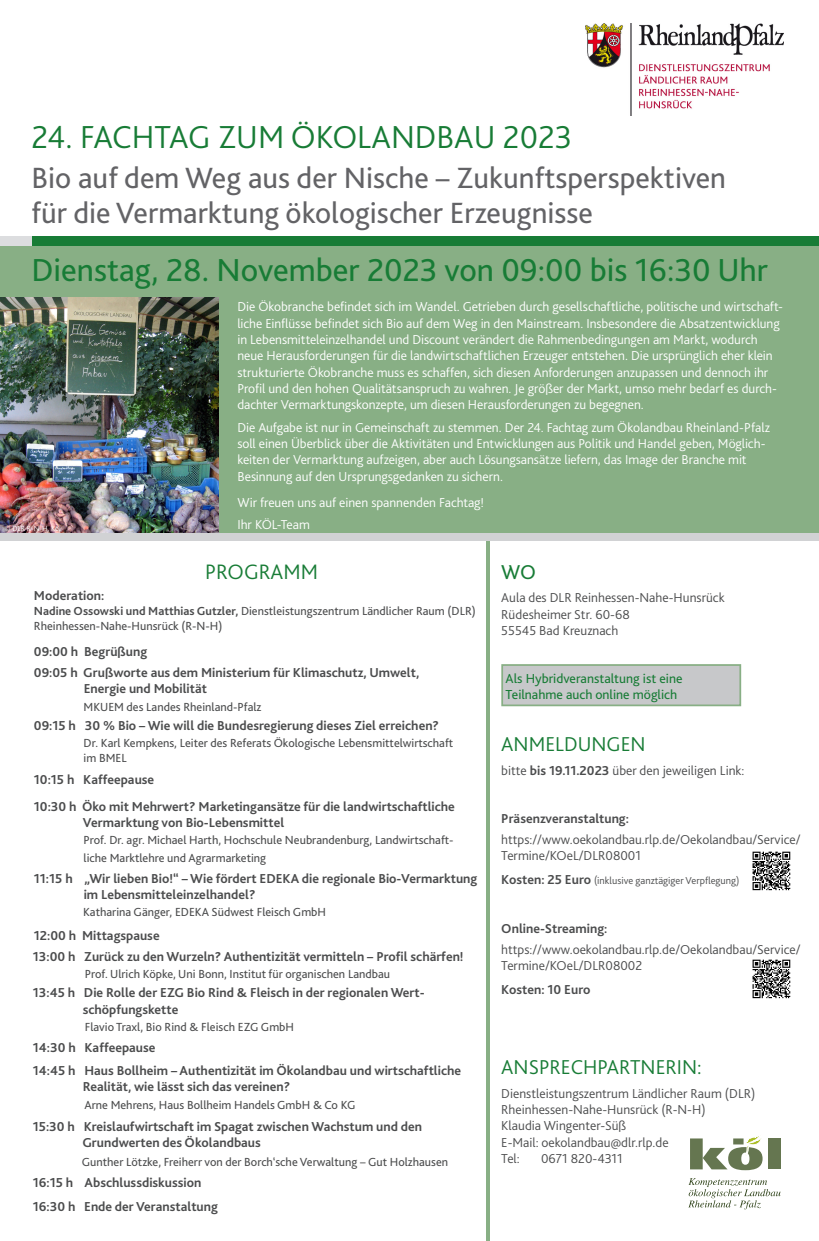
<style>
.page{position:relative;width:819px;height:1241px;background:#fff}
.page>*{position:absolute;margin:0;border:0;box-sizing:border-box;transform-origin:0 0}
.t1{font:33.25px "Bliss 2";color:#187c36}
.Flyertitelblatt_Head{font:300 33.25px "Bliss 2";color:#187c36}
.Flyertitelblatt_Head-2{font:30.62px "Bliss 2";color:#636366}
.t2{font:300 21.88px "Bliss 2";color:#187c36}
.Text_normal{font:300 21px "Bliss 2";color:#187c36}
.Text_normal-2{font:21px "Bliss 2";color:#187c36}
.t3{font:13.65px "Bliss 2";color:#187c36}
.Innenteil_Titel_Vort{font:300 13.56px/16.3px "Bliss 2";letter-spacing:-.005em;color:#fff}
.t4{font:700 13.56px "Bliss 2";color:#4b4c4d}
.Text_normal-3{font:300 13.56px/16.3px "Bliss 2";color:#4b4c4d}
.t5{font:12.25px "Bliss 2";color:#4b4c4d}
.t6{font:300 10.5px "Bliss 2";color:#4b4c4d}
.Text_normal-4{font:300 7.88px "Bliss 2";color:#fff}
.s1{font-weight:700}
.s2{font-weight:700;font-size:13.56px}
</style>
<div class="page">
<img style="left:585px;top:23px;width:198px;height:93px">
<div style="left:0;top:246px;width:819px;height:290px;background:#88af85"></div>
<div style="left:32px;top:236px;width:787px;height:10px;background:#187c36"></div>
<div style="left:0;top:236px;width:32px;height:10px;background:#dcdddf"></div>
<hr style="left:486px;top:536px;width:3px;height:704px;background:#88af85">
<img style="left:0;top:298px;width:218px;height:235px">
<div style="left:767px;top:1138px;width:13px;height:31px;background:#657650"></div>
<svg style="left:688px;top:1178px;width:92px;height:31px"></svg>
<svg style="left:690px;top:1136px;width:72px;height:33px"></svg>
<div style="left:501px;top:664px;width:240px;height:42px;background:#c7c8ca;border:2px solid #88af85"></div>
<img style="left:752px;top:851px;width:39px;height:40px">
<img style="left:752px;top:959px;width:39px;height:40px">
<div style="left:0;top:533px;width:819px;height:8px;background:#d1d2d4"></div>
<p class="Flyertitelblatt_Head" style="left:32px;top:116px;width:542px">24. FACHTAG ZUM ÖKOLANDBAU 2023</p>
<p class="Flyertitelblatt_Head-2" style="left:32px;top:159px;width:696px">Bio auf dem Weg aus der Nische – Zukunftsperspektiven</p>
<p class="Flyertitelblatt_Head-2" style="left:32px;top:194px;width:563px">für die Vermarktung ökologischer Erzeugnisse</p>
<p class="t1" style="left:32px;top:249px;width:737px">Dienstag, 28. November 2023 von 09:00 bis 16:30 Uhr</p>
<p class="Innenteil_Titel_Vort" style="left:237px;top:298px;width:547px">Die Ökobranche befindet sich im Wandel. Getrieben durch gesellschaftliche, politische und wirtschaft&shy;liche Einflüsse befindet sich Bio auf dem Weg in den Mainstream. Insbesondere die Absatzentwicklung in Lebensmitteleinzelhandel und Discount verändert die Rahmenbedingungen am Markt, wodurch neue Herausforderungen für die landwirtschaftlichen Erzeuger entstehen. Die ursprünglich eher klein strukturierte Ökobranche muss es schaffen, sich diesen Anforderungen anzupassen und dennoch ihr Profil und den hohen Qualitätsanspruch zu wahren. Je größer der Markt, umso mehr bedarf es durch&shy;dachter Vermarktungskonzepte, um diesen Herausforderungen zu begegnen.</p>
<p class="Innenteil_Titel_Vort" style="left:237px;top:418px;width:534px">Die Aufgabe ist nur in Gemeinschaft zu stemmen. Der 24. Fachtag zum Ökolandbau Rheinland-Pfalz soll einen Überblick über die Aktivitäten und Entwicklungen aus Politik und Handel geben, Möglich&shy;keiten der Vermarktung aufzeigen, aber auch Lösungsansätze liefern, das Image der Branche mit</p>
<p class="Innenteil_Titel_Vort" style="left:237px;top:467px;width:267px">Besinnung auf den Ursprungsgedanken zu sichern.</p>
<p class="Innenteil_Titel_Vort" style="left:237px;top:493px;width:248px">Wir freuen uns auf einen spannenden Fachtag!</p>
<p class="Innenteil_Titel_Vort" style="left:237px;top:516px;width:74px">Ihr KÖL-Team</p>
<p class="Text_normal-2" style="left:501px;top:558px;width:36px">WO</p>
<p class="Text_normal-3" style="left:501px;top:589px;width:225px">Aula des DLR Reinhessen-Nahe-Hunsrück</p>
<p class="Text_normal-3" style="left:501px;top:605px;width:130px">Rüdesheimer Str. 60-68</p>
<p class="Text_normal-3" style="left:501px;top:621px;width:118px">55545 Bad Kreuznach</p>
<p class="Text_normal-4" style="left:4px;top:523px;width:58px">© DLR R-N-H, Köl</p>
<p class="t2" style="left:205px;top:558px;width:114px">PROGRAMM</p>
<p class="t4" style="left:34px;top:587px;width:72px">Moderation:</p>
<p class="t5" style="left:34px;top:603px;width:443px"><span class="s1">Nadine Ossowski und Matthias Gutzler,</span> Dienstleistungszentrum Ländlicher Raum (DLR)</p>
<p class="t5" style="left:34px;top:618px;width:190px">Rheinhessen-Nahe-Hunsrück (R-N-H)</p>
<p class="t4" style="left:34px;top:643px;width:115px">09:00 h Begrüßung</p>
<p class="t4" style="left:34px;top:664px;width:387px">09:05 h Grußworte aus dem Ministerium für Klimaschutz, Umwelt,</p>
<p class="t4" style="left:84px;top:680px;width:125px">Energie und Mobilität</p>
<p class="t5" style="left:84px;top:698px;width:179px">MKUEM des Landes Rheinland-Pfalz</p>
<p class="t4" style="left:34px;top:717px;width:407px">09:15 h 30 % Bio – Wie will die Bundesregierung dieses Ziel erreichen?</p>
<p class="t5" style="left:84px;top:735px;width:371px">Dr. Karl Kempkens, Leiter des Referats Ökologische Lebensmittelwirtschaft</p>
<p class="t5" style="left:84px;top:750px;width:45px">im BMEL</p>
<p class="t4" style="left:34px;top:771px;width:122px">10:15 h Kaffeepause</p>
<p class="t4" style="left:34px;top:797px;width:422px">10:30 h Öko mit Mehrwert? Marketingansätze für die landwirtschaftliche</p>
<p class="t4" style="left:83px;top:814px;width:203px">Vermarktung von Bio-Lebensmittel</p>
<p class="t5" style="left:84px;top:832px;width:371px">Prof. Dr. agr. Michael Harth, Hochschule Neubrandenburg, Landwirtschaft-</p>
<p class="t5" style="left:84px;top:849px;width:184px">liche Marktlehre und Agrarmarketing</p>
<p class="t4" style="left:34px;top:869px;width:445px">11:15 h „Wir lieben Bio!“ – Wie fördert EDEKA die regionale Bio-Vermarktung</p>
<p class="t4" style="left:84px;top:886px;width:173px">im Lebensmitteleinzelhandel?</p>
<p class="t5" style="left:83px;top:904px;width:244px">Katharina Gänger, EDEKA Südwest Fleisch GmbH</p>
<p class="t4" style="left:34px;top:926px;width:127px">12:00 h Mittagspause</p>
<p class="t4" style="left:33px;top:947px;width:432px">13:00 h Zurück zu den Wurzeln? Authentizität vermitteln – Profil schärfen!</p>
<p class="t5" style="left:85px;top:966px;width:307px">Prof. Ulrich Köpke, Uni Bonn, Institut für organischen Landbau</p>
<p class="t4" style="left:33px;top:984px;width:393px">13:45 h Die Rolle der EZG Bio Rind &amp; Fleisch in der regionalen Wert-</p>
<p class="t4" style="left:83px;top:1000px;width:97px">schöpfungskette</p>
<p class="t5" style="left:85px;top:1019px;width:211px">Flavio Traxl, Bio Rind &amp; Fleisch EZG GmbH</p>
<p class="t4" style="left:33px;top:1038px;width:124px">14:30 h Kaffeepause</p>
<p class="t4" style="left:33px;top:1061px;width:430px">14:45 h Haus Bollheim – Authentizität im Ökolandbau und wirtschaftliche</p>
<p class="t4" style="left:83px;top:1078px;width:209px">Realität, wie lässt sich das vereinen?</p>
<p class="t5" style="left:84px;top:1096px;width:272px">Arne Mehrens, Haus Bollheim Handels GmbH &amp; Co KG</p>
<p class="t4" style="left:33px;top:1117px;width:390px">15:30 h Kreislaufwirtschaft im Spagat zwischen Wachstum und den</p>
<p class="t4" style="left:82px;top:1134px;width:180px">Grundwerten des Ökolandbaus</p>
<p class="t5" style="left:82px;top:1154px;width:368px">Gunther Lötzke, Freiherr von der Borch‘sche Verwaltung – Gut Holzhausen</p>
<p class="t4" style="left:33px;top:1173px;width:170px">16:15 h Abschlussdiskussion</p>
<p class="t4" style="left:33px;top:1197px;width:186px">16:30 h Ende der Veranstaltung</p>
<p class="t3" style="left:505px;top:669px;width:178px">Als Hybridveranstaltung ist eine</p>
<p class="t3" style="left:505px;top:686px;width:173px">Teilnahme auch online möglich</p>
<p class="Text_normal" style="left:501px;top:731px;width:146px">ANMELDUNGEN</p>
<p class="Text_normal-3" style="left:501px;top:762px;width:245px">bitte <span class="s1">bis 19.11.2023</span> über den jeweiligen Link:</p>
<p class="t4" style="left:501px;top:809px;width:129px">Präsenzveranstaltung:</p>
<p class="Text_normal-3" style="left:501px;top:830px;width:301px">https://www.oekolandbau.rlp.de/Oekolandbau/Service/<br>Termine/KOeL/DLR08001</p>
<p class="t6" style="left:501px;top:873px;width:240px"><span class="s2">Kosten: 25 Euro</span> (inklusive ganztägiger Verpflegung)</p>
<p class="t4" style="left:501px;top:919px;width:108px">Online-Streaming:</p>
<p class="Text_normal-3" style="left:501px;top:940px;width:301px">https://www.oekolandbau.rlp.de/Oekolandbau/Service/<br>Termine/KOeL/DLR08002</p>
<p class="t4" style="left:501px;top:980px;width:91px">Kosten: 10 Euro</p>
<p class="Text_normal" style="left:501px;top:1053px;width:202px">ANSPRECHPARTNERIN:</p>
<p class="Text_normal-3" style="left:501px;top:1084px;width:255px">Dienstleistungszentrum Ländlicher Raum (DLR)</p>
<p class="Text_normal-3" style="left:501px;top:1100px;width:206px">Rheinhessen-Nahe-Hunsrück (R-N-H)</p>
<p class="Text_normal-3" style="left:501px;top:1116px;width:126px">Klaudia Wingenter-Süß</p>
<p class="Text_normal-3" style="left:501px;top:1133px;width:169px">E-Mail: oekolandbau@dlr.rlp.de</p>
<p class="Text_normal-3" style="left:501px;top:1149px;width:20px">Tel:</p>
<p class="Text_normal-3" style="left:541px;top:1149px;width:83px">0671 820-4311</p>
</div>
